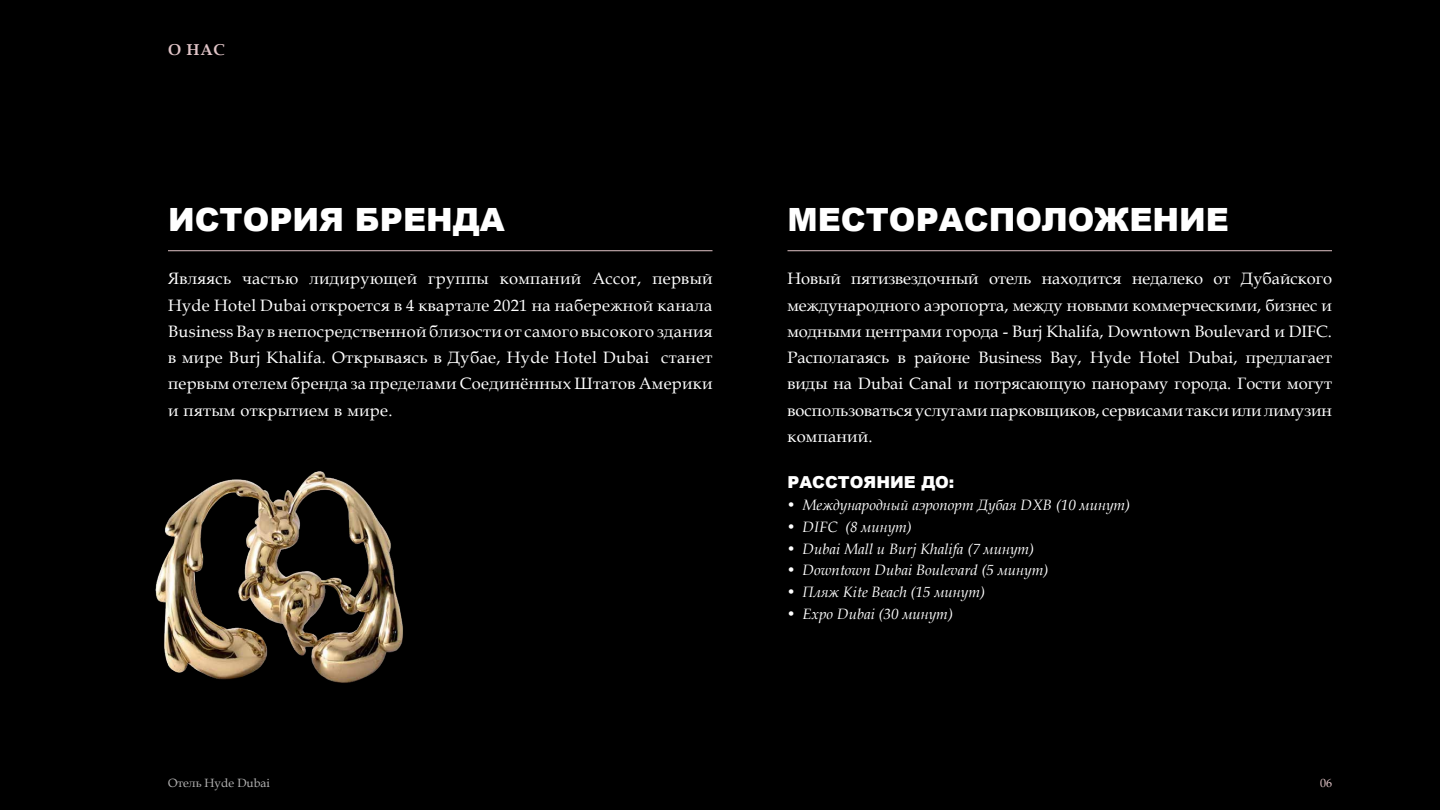
<style>
.page{position:relative;width:1440px;height:810px;background:#000}
.page>*{position:absolute;margin:0;border:0;box-sizing:border-box;transform-origin:0 0}
.t1{font:900 32.03px "Arial";color:#fff}
.t2{font:16.5px/26.2px "Book Antiqua";color:#fff}
.t3{font:16.5px/26.2px "Book Antiqua";letter-spacing:.02em;color:#fff}
.t4{font:900 16.5px "Arial";color:#fff}
.t5{font:700 15.75px "Book Antiqua";color:#e0c4c7}
.t6{font:italic 15px "Book Antiqua";color:#fff}
.t7{font:12px "Book Antiqua";color:#b3b2b2}
.t8{font:12px "Book Antiqua";color:#e0c4c7}
</style>
<div class="page">
<hr style="left:168px;top:250px;width:544px;height:1px;background:#e0c4c7">
<hr style="left:788px;top:250px;width:544px;height:1px;background:#e0c4c7">
<img style="left:155px;top:471px;width:248px;height:212px">
<p class="t5" style="left:168px;top:39px;width:58px">О НАС</p>
<h1 class="t1" style="left:168px;top:196px;width:338px">ИСТОРИЯ БРЕНДА</h1>
<h1 class="t1" style="left:788px;top:196px;width:443px">МЕСТОРАСПОЛОЖЕНИЕ</h1>
<p class="t2" style="left:592px;top:265px;width:50px">Accor,</p>
<p class="t3" style="left:168px;top:265px;width:65px">Являясь</p>
<p class="t3" style="left:168px;top:291px;width:546px">Hyde Hotel Dubai откроется 4в квартале 2021 на набережной канала</p>
<p class="t3" style="left:168px;top:318px;width:546px">BusinessBayвнепосредственнойблизостиотсамоговысокогоздания</p>
<p class="t2" style="left:661px;top:344px;width:53px">станет</p>
<p class="t3" style="left:310px;top:265px;width:109px">лидирующей</p>
<p class="t3" style="left:500px;top:265px;width:83px">компаний</p>
<p class="t2" style="left:652px;top:265px;width:62px">первый</p>
<p class="t2" style="left:428px;top:265px;width:62px">группы</p>
<p class="t2" style="left:242px;top:265px;width:57px">частью</p>
<p class="t3" style="left:168px;top:344px;width:546px">в мире Burj Khalifa. Открываясь в Дубае, Hyde Hotel Dubai первым отелем бренда за пределами Соединённых Штатов Америки и пятым открытием в мире.</p>
<p class="t2" style="left:1241px;top:265px;width:93px">Дубайского</p>
<p class="t2" style="left:788px;top:265px;width:55px">Новый</p>
<p class="t2" style="left:788px;top:291px;width:546px">международного аэропорта, между новыми коммерческими, бизнес и</p>
<p class="t2" style="left:788px;top:318px;width:546px">модными центрами города - Burj Khalifa, Downtown Boulevard и DIFC.</p>
<p class="t2" style="left:1246px;top:344px;width:88px">предлагает</p>
<p class="t2" style="left:851px;top:265px;width:129px">пятизвездочный</p>
<p class="t2" style="left:989px;top:265px;width:44px">отель</p>
<p class="t2" style="left:1042px;top:265px;width:81px">находится</p>
<p class="t2" style="left:1132px;top:265px;width:73px">недалеко</p>
<p class="t2" style="left:1214px;top:265px;width:18px">от</p>
<p class="t2" style="left:1090px;top:344px;width:42px">Hyde</p>
<p class="t2" style="left:1139px;top:344px;width:42px">Hotel</p>
<p class="t2" style="left:1188px;top:344px;width:51px">Dubai,</p>
<p class="t2" style="left:788px;top:344px;width:546px">Располагаясь<br>виды на Dubai Canal и потрясающую панораму города. Гости могут воспользоваться услугами парковщиков, сервисами такси или лимузин компаний.</p>
<p class="t4" style="left:788px;top:470px;width:168px">РАССТОЯНИЕ ДО:</p>
<p class="t6" style="left:802px;top:494px;width:329px">Международный аэропорт Дубая DXB (10 минут(</p>
<p class="t2" style="left:978px;top:344px;width:65px">Business</p>
<p class="t2" style="left:1050px;top:344px;width:33px">Bay,</p>
<p class="t2" style="left:914px;top:344px;width:57px">районе</p>
<p class="t2" style="left:898px;top:344px;width:10px">в</p>
<p class="t6" style="left:788px;top:494px;width:9px">•</p>
<p class="t6" style="left:788px;top:516px;width:9px">•</p>
<p class="t6" style="left:802px;top:516px;width:37px">DIFC</p>
<p class="t6" style="left:845px;top:516px;width:68px">(8 минут(</p>
<p class="t6" style="left:788px;top:538px;width:9px">•</p>
<p class="t6" style="left:802px;top:538px;width:233px">Dubai Mall и Burj Khalifa 7( минут(</p>
<p class="t6" style="left:788px;top:560px;width:9px">•</p>
<p class="t6" style="left:802px;top:560px;width:247px">Downtown Dubai Boulevard 5( минут(</p>
<p class="t6" style="left:788px;top:581px;width:9px">•</p>
<p class="t6" style="left:802px;top:581px;width:184px">Пляж Kite Beach (15 минут(</p>
<p class="t6" style="left:788px;top:603px;width:9px">•</p>
<p class="t6" style="left:802px;top:603px;width:152px">Expo Dubai (30 минут(</p>
<p class="t7" style="left:168px;top:775px;width:103px">Отель Hyde Dubai</p>
<p class="t8" style="left:1320px;top:775px;width:13px">06</p>
</div>
